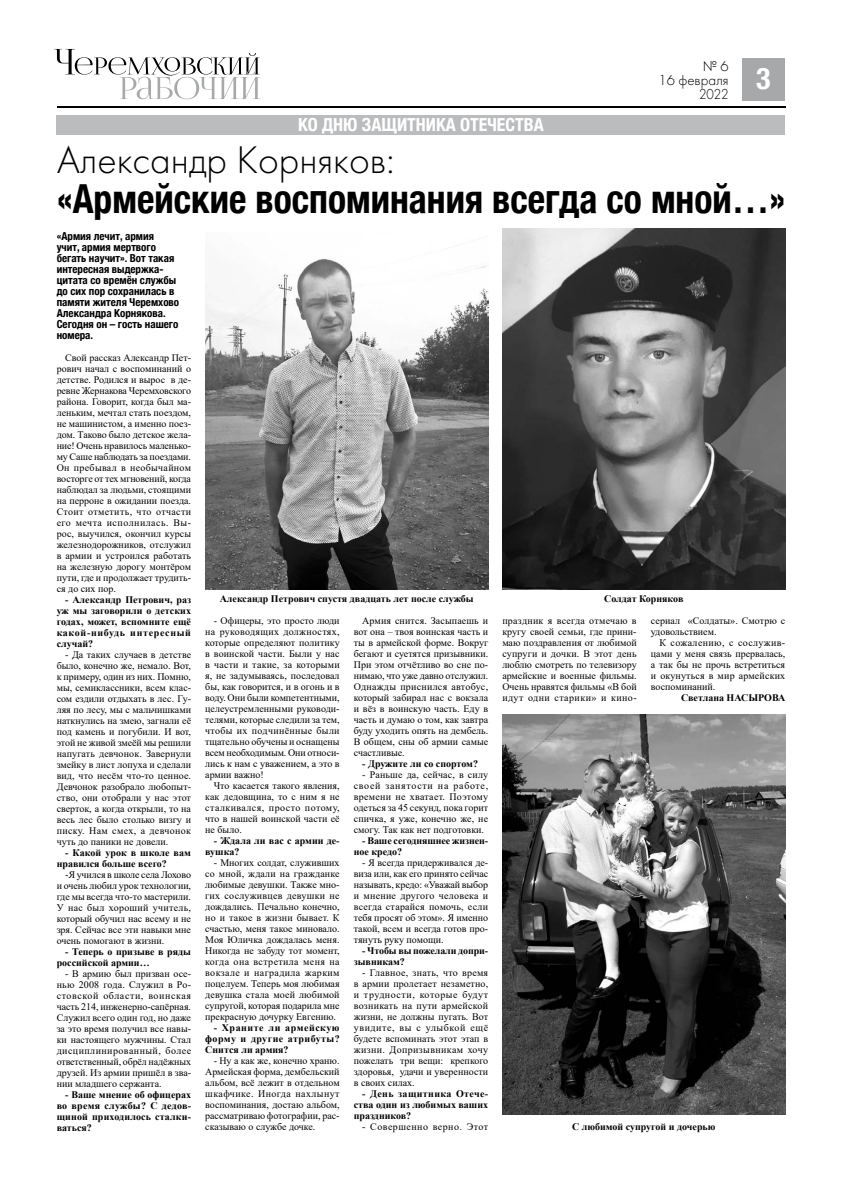
<style>
.page{position:relative;width:842px;height:1191px;background:#fff}
.page>*{position:absolute;margin:0;border:0;box-sizing:border-box;transform-origin:0 0}
.t1{font:700 condensed 40px "Helvetica Neue";color:#000;scale:.94 1}
.t2{font:40px "Futura Light C";color:#000}
.t3{font:700 condensed 18px "Helvetica Neue";color:#fff}
.t4{font:15px "Futura Light C";color:#000}
.t5{font:15px "Futura Light C";color:#000;scale:.9 1}
.t6{font:700 condensed 11px/11px "Helvetica Neue";color:#000}
.t7{font:10px/11px "Times New Roman";color:#000;text-align:justify}
.t8{font:700 10px/11px "Times New Roman";color:#000}
.t9{font:10px "Times New Roman";letter-spacing:.045em;color:#000}
</style>
<div class="page">
<svg style="left:54px;top:49px;width:207px;height:50px"></svg>
<div style="left:742px;top:58px;width:43px;height:42px;background:#a6a8aa"></div>
<hr style="left:57px;top:106px;width:728px;height:1px;background:#000">
<div style="left:57px;top:115px;width:728px;height:20px;background:#bbbcbe"></div>
<img style="left:502px;top:229px;width:283px;height:361px">
<img style="left:205px;top:247px;width:283px;height:343px">
<img style="left:502px;top:714px;width:283px;height:400px">
<h3 class="t4" style="left:703px;top:58px;width:27px">№ 6</h3>
<h3 class="t4" style="left:658px;top:72px;width:72px">16 февраля</h3>
<h3 class="t5" style="left:699px;top:86px;width:81px">2022 <sup>3</sup></h3>
<h2 class="t3" style="left:298px;top:114px;width:218px">Ко Дню Защитника Отечества</h2>
<h1 class="t2" style="left:57px;top:139px;width:339px">Александр Корняков:</h1>
<h1 class="t1" style="left:57px;top:175px;width:777px">«Армейские воспоминания всегда со мной…»</h1>
<p class="t6" style="left:57px;top:230px;width:124px">«Армия лечит, армия учит, армия мертвого бегать научит». Вот такая интересная выдержка&shy;цитата со времён службы до сих пор сохранилась в памяти жителя Черемхово<br>Александра Корнякова.<br>Сегодня он – гость нашего номера.</p>
<p class="t7" style="left:57px;top:351px;width:136px;text-indent:8px">Свой рассказ Александр Пет&shy;рович начал с воспоминаний о детстве. Родился и вырос в де&shy;ревне Жернакова Черемховского района. Говорит, когда был ма&shy;леньким, мечтал стать поездом, не машинистом, а именно поез&shy;дом. Таково было детское жела&shy;ние! Очень нравилось маленько&shy;му Саше наблюдать за поездами.<br>Он пребывал в необычайном восторге от тех мгновений, когда наблюдал за людьми, стоящими на перроне в ожидании поезда.<br>Стоит отметить, что отчасти его мечта исполнилась. Вы&shy;рос, выучился, окончил курсы железнодорожников, отслужил в армии и устроился работать на железную дорогу монтёром пути, где и продолжает трудить&shy;ся до сих пор.</p>
<p class="t8" style="left:57px;top:593px;width:136px;text-align:justify;text-indent:8px">- Александр Петрович, раз уж мы заговорили о детских годах, может, вспомните ещё какой-нибудь интересный случай?</p>
<p class="t7" style="left:57px;top:648px;width:136px;text-indent:9px">- Да таких случаев в детстве было, конечно же, немало. Вот, к примеру, один из них. Помню, мы, семиклассники, всем клас&shy;сом ездили отдыхать в лес. Гу&shy;ляя по лесу, мы с мальчишками наткнулись на змею, загнали её под камень и погубили. И вот, этой не живой змеёй мы решили напугать девчонок. Завернули змейку в лист лопуха и сделали вид, что несём что-то ценное.<br>Девчонок разобрало любопыт&shy;ство, они отобрали у нас этот сверток, а когда открыли, то на весь лес было столько визгу и писку. Нам смех, а девчонок чуть до паники не довели.</p>
<p class="t8" style="left:57px;top:846px;width:136px;text-indent:9px">- Какой урок в школе вам нравился больше всего?</p>
<p class="t7" style="left:57px;top:868px;width:136px;text-indent:9px">-Я учился в школе села Лохово и очень любил урок технологии, где мы всегда что-то мастерили.<br>У нас был хороший учитель, который обучил нас всему и не зря. Сейчас все эти навыки мне очень помогают в жизни.</p>
<p class="t8" style="left:57px;top:945px;width:136px;text-indent:9px">- Теперь о призыве в ряды российской армии…</p>
<p class="t7" style="left:57px;top:967px;width:136px;text-indent:9px">- В армию был призван осе&shy;нью 2008 года. Служил в Ро&shy;стовской области, воинская часть 214, инженерно-сапёрная.<br>Служил всего один год, но даже за это время получил все навы&shy;ки настоящего мужчины. Стал дисциплинированный, более ответственный, обрёл надёжных друзей. Из армии пришёл в зва&shy;нии младшего сержанта.</p>
<p class="t8" style="left:57px;top:1088px;width:136px;text-align:justify;text-indent:9px">- Ваше мнение об офицерах во время службы? С дедов&shy;щиной приходилось сталки&shy;ваться?</p>
<p class="t8" style="left:220px;top:593px;width:255px">Александр Петрович спустя двадцать лет после службы</p>
<p class="t8" style="left:604px;top:593px;width:81px">Солдат Корняков</p>
<p class="t7" style="left:205px;top:614px;width:136px;text-indent:8px">- Офицеры, это просто люди на руководящих должностях, которые определяют политику в воинской части. Были у нас в части и такие, за которыми я, не задумываясь, последовал бы, как говорится, и в огонь и в воду. Они были компетентными, целеустремленными руководи&shy;телями, которые следили за тем, чтобы их подчинённые были тщательно обучены и оснащены всем необходимым. Они относи&shy;лись к нам с уважением, а это в армии важно!</p>
<p class="t7" style="left:205px;top:779px;width:136px;text-indent:8px">Что касается такого явления, как дедовщина, то с ним я не сталкивался, просто потому, что в нашей воинской части её не было.</p>
<p class="t8" style="left:205px;top:834px;width:136px;text-indent:8px">- Ждала ли вас с армии де&shy;вушка?</p>
<p class="t7" style="left:205px;top:856px;width:136px;text-indent:8px">- Многих солдат, служивших со мной, ждали на гражданке любимые девушки. Также мно&shy;гих сослуживцев девушки не дождались. Печально конечно, но и такое в жизни бывает. К счастью, меня такое миновало.<br>Моя Юличка дождалась меня.<br>Никогда не забуду тот момент, когда она встретила меня на вокзале и наградила жарким поцелуем. Теперь моя любимая девушка стала моей любимой супругой, которая подарила мне прекрасную дочурку Евгению.</p>
<p class="t8" style="left:205px;top:1021px;width:136px;text-align:justify;text-indent:8px">- Храните ли армейскую форму и другие атрибуты?<br>Снится ли армия?</p>
<p class="t7" style="left:205px;top:1054px;width:136px;text-indent:8px">- Ну а как же, конечно храню.<br>Армейская форма, дембельский альбом, всё лежит в отдельном шкафчике. Иногда нахлынут воспоминания, достаю альбом, рассматриваю фотографии, рас&shy;сказываю о службе дочке.</p>
<p class="t7" style="left:502px;top:615px;width:136px">праздник я всегда отмечаю в кругу своей семьи, где прини&shy;маю поздравления от любимой супруги и дочки. В этот день люблю смотреть по телевизору армейские и военные фильмы.<br>Очень нравятся фильмы «В бой идут одни старики» и кино-</p>
<p class="t7" style="left:651px;top:614px;width:136px">сериал «Солдаты». Смотрю с удовольствием.</p>
<p class="t7" style="left:354px;top:614px;width:136px;text-indent:8px">Армия снится. Засыпаешь и вот она – твоя воинская часть и ты в армейской форме. Вокруг бегают и суетятся призывники.<br>При этом отчётливо во сне по&shy;нимаю, что уже давно отслужил.<br>Однажды приснился автобус, который забирал нас с вокзала и вёз в воинскую часть. Еду в часть и думаю о том, как завтра буду уходить опять на дембель.<br>В общем, сны об армии самые счастливые.</p>
<p class="t8" style="left:362px;top:757px;width:117px">- Дружите ли со спортом?</p>
<p class="t7" style="left:354px;top:768px;width:136px;text-indent:8px">- Раньше да, сейчас, в силу своей занятости на работе, времени не хватает. Поэтому одеться за 45 секунд, пока горит спичка, я уже, конечно же, не смогу. Так как нет подготовки.</p>
<p class="t8" style="left:354px;top:834px;width:136px;text-indent:8px">- Ваше сегодняшнее жизнен&shy;ное кредо?</p>
<p class="t7" style="left:354px;top:856px;width:136px;text-indent:8px">- Я всегда придерживался де&shy;виза или, как его принято сейчас называть, кредо: «Уважай выбор и мнение другого человека и всегда старайся помочь, если тебя просят об этом». Я именно такой, всем и всегда готов про&shy;тянуть руку помощи.</p>
<p class="t8" style="left:354px;top:944px;width:136px;text-indent:8px">- Чтобы вы пожелали допри&shy;зывникам?</p>
<p class="t7" style="left:354px;top:966px;width:136px;text-indent:8px">- Главное, знать, что время в армии пролетает незаметно, и трудности, которые будут возникать на пути армейской жизни, не должны пугать. Вот увидите, вы с улыбкой ещё будете вспоминать этот этап в жизни. Допризывникам хочу пожелать три вещи: крепкого здоровья, удачи и уверенности в своих силах.</p>
<p class="t8" style="left:354px;top:1087px;width:136px;text-align:justify;text-indent:9px">- День защитника Отече&shy;ства один из любимых ваших праздников?</p>
<p class="t9" style="left:362px;top:1119px;width:127px">- Совершенно верно. Этот</p>
<p class="t7" style="left:651px;top:636px;width:136px;text-indent:8px">К сожалению, с сослужив&shy;цами у меня связь прервалась, а так бы не прочь встретиться и окунуться в мир армейских воспоминаний.</p>
<p class="t8" style="left:681px;top:691px;width:106px">Светлана НАСЫРОВА</p>
<p class="t8" style="left:572px;top:1120px;width:145px">С любимой супругой и дочерью</p>
</div>
